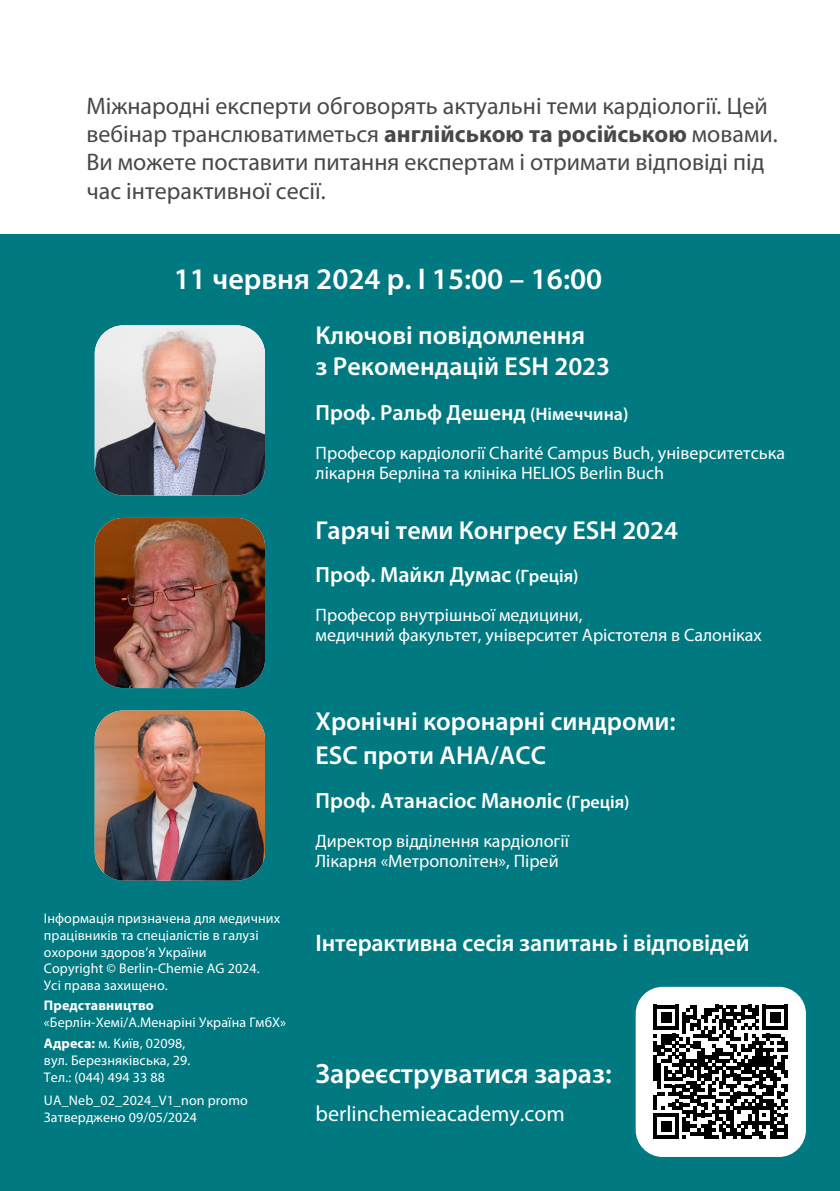
<style>
.page{position:relative;width:840px;height:1191px;background:#fff}
.page>*{position:absolute;margin:0;border:0;box-sizing:border-box;transform-origin:0 0}
.t1{font:600 30px "Myriad Pro";color:#fff}
.t2{font:600 28px "Myriad Pro";color:#fff}
.t3{font:600 26px/31.2px "Myriad Pro";color:#fff}
.t4{font:24px/28.4px "Myriad Pro";color:#484847}
.t5{font:600 24px "Myriad Pro";letter-spacing:-.005em;color:#fff}
.t6{font:600 22px "Myriad Pro";color:#fff}
.t7{font:22px "Myriad Pro";color:#fff}
.t8{font:18px/20px "Myriad Pro";color:#fff}
.t9{font:14px/16.8px "Myriad Pro";letter-spacing:.01em;color:#fff}
.t10{font:700 14px "Myriad Pro";letter-spacing:.01em;color:#fff}
.s1{font-weight:700}
.s2{font-size:18px}
</style>
<div class="page">
<div style="left:0;top:0;width:839px;height:1191px;background:#007981"></div>
<div style="left:0;top:0;width:839px;height:234px;background:#fff"></div>
<div style="left:635px;top:986px;width:170px;height:171px;background:#fff;border-radius:27px"></div>
<svg style="left:653px;top:1004px;width:134px;height:135px"></svg>
<hr style="left:783px;top:1124px;width:4px;height:15px;background:#000">
<img style="left:95px;top:325px;width:170px;height:170px">
<img style="left:95px;top:518px;width:170px;height:170px">
<img style="left:95px;top:710px;width:170px;height:170px">
<h3 class="t4" style="left:86px;top:91px;width:692px">Міжнародні експерти обговорять актуальні теми кардіології. Цей вебінар транслюватиметься <span class="s1">англійською та російською</span> мовами.<br>Ви можете поставити питання експертам і отримати відповіді під час інтерактивної сесії.</h3>
<h1 class="t1" style="left:174px;top:260px;width:430px">11 червня 2024 р. I 15:00 – 16:00</h1>
<h3 class="t3" style="left:315px;top:319px;width:296px">Ключові повідомлення<br>з Рекомендацій ESH 2023</h3>
<h3 class="t6" style="left:315px;top:399px;width:314px">Проф. Ральф Дешенд <span class="s2">(Німеччина)</span></h3>
<p class="t8" style="left:315px;top:443px;width:470px">Професор кардіології Charité Campus Buch, університетська лікарня Берліна та клініка HELIOS Berlin Buch</p>
<h3 class="t3" style="left:315px;top:514px;width:364px">Гарячі теми Конгресу ESH 2024</h3>
<h3 class="t6" style="left:315px;top:561px;width:264px">Проф. Майкл Думас <span class="s2">(Греція)</span></h3>
<p class="t8" style="left:315px;top:604px;width:447px">Професор внутрішньої медицини,<br>медичний факультет, університет Арістотеля в Салоніках</p>
<p class="t9" style="left:44px;top:909px;width:238px">Інформація призначена для медичних працівників та спеціалістів в галузі охорони здоров’я України<br>Copyright © Berlin-Chemie AG 2024.<br>Усі права захищено.</p>
<p class="t10" style="left:44px;top:996px;width:111px">Представництво</p>
<p class="t9" style="left:44px;top:1011px;width:244px;line-height:20.8px">«Берлін-Хемі/А.Менаріні Україна ГмбХ»<br><span class="s1">Адреса:</span> м. Київ, 02098,</p>
<p class="t9" style="left:44px;top:1051px;width:148px">вул. Березняківська, 29.<br>Тел.: (044) 494 33 88</p>
<p class="t9" style="left:44px;top:1091px;width:205px">UA_Neb_02_2024_V1_non promo<br>Затверджено 09/05/2024</p>
<h3 class="t3" style="left:315px;top:704px;width:361px;line-height:33.6px">Хронічні коронарні синдроми:<br>ESC проти AHA/ACC</h3>
<h3 class="t6" style="left:315px;top:787px;width:315px">Проф. Атанасіос Маноліс <span class="s2">(Греція)</span></h3>
<p class="t8" style="left:315px;top:831px;width:255px">Директор відділення кардіології<br>Лікарня «Метрополітен», Пірей</p>
<h3 class="t5" style="left:315px;top:928px;width:435px">Інтерактивна сесія запитань і відповідей</h3>
<h2 class="t2" style="left:315px;top:1056px;width:297px">Зареєструватися зараз:</h2>
<h3 class="t7" style="left:315px;top:1100px;width:250px">berlinchemieacademy.com</h3>
</div>
